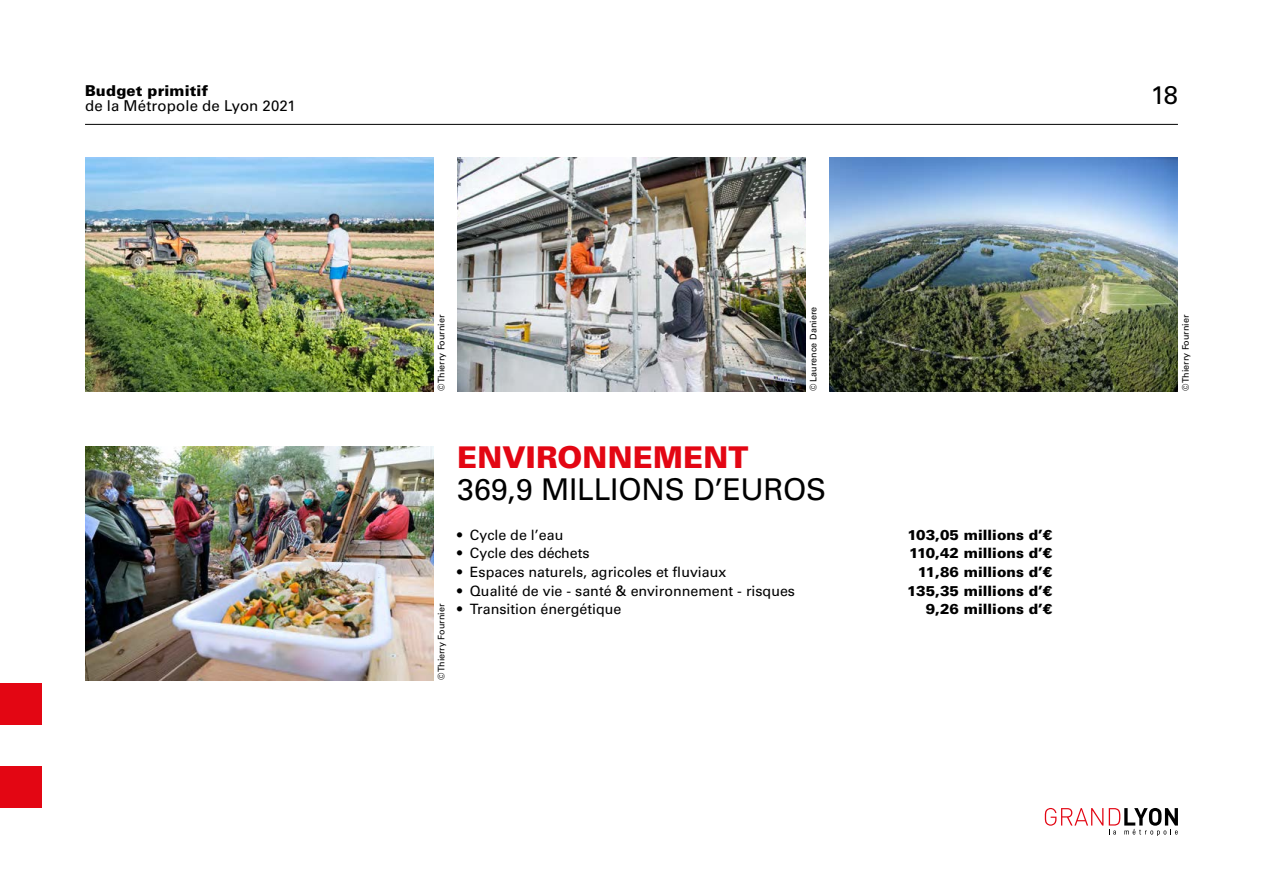
<style>
.page{position:relative;width:1263px;height:893px;background:#fff}
.page>*{position:absolute;margin:0;border:0;box-sizing:border-box;transform-origin:0 0}
.t1{font:30px "Univers LT Std";letter-spacing:-.01em;color:#000}
.t2{font:900 30px "Univers LT Std";letter-spacing:.005em;color:#e30613}
.t3{font:25.5px "Univers LT Std";color:#000}
.t4{font:15px "Univers LT Std";letter-spacing:.005em;color:#000}
.t5{font:900 15px "Univers LT Std";letter-spacing:.01em;color:#000}
.t6{font:14.25px "Univers LT Std";color:#000}
.t7{font:900 14.25px "Univers LT Std";color:#000}
.crédit{font:9px "Univers LT Std";color:#000}
</style>
<div class="page">
<div style="left:0;top:683px;width:41px;height:42px;background:#e30613"></div>
<div style="left:0;top:767px;width:41px;height:41px;background:#e30613"></div>
<svg style="left:1045px;top:808px;width:58px;height:18px"></svg>
<svg style="left:1109px;top:808px;width:69px;height:28px"></svg>
<hr style="left:85px;top:124px;width:1093px;height:1px;background:#000">
<img style="left:85px;top:157px;width:349px;height:234px">
<img style="left:457px;top:157px;width:349px;height:234px">
<img style="left:829px;top:157px;width:349px;height:234px">
<img style="left:85px;top:446px;width:349px;height:234px">
<p class="t5" style="left:85px;top:81px;width:125px">Budget primitif</p>
<p class="t4" style="left:85px;top:97px;width:212px">de la Métropole de Lyon 2021</p>
<p class="t3" style="left:1151px;top:79px;width:29px">18</p>
<p class="crédit" style="left:436px;top:391px;width:78px;rotate:-90deg">© Thierry Fournier</p>
<p class="crédit" style="left:808px;top:391px;width:86px;rotate:-90deg">© Laurence Daniere</p>
<p class="crédit" style="left:1180px;top:391px;width:78px;rotate:-90deg">© Thierry Fournier</p>
<p class="crédit" style="left:436px;top:680px;width:78px;rotate:-90deg">© Thierry Fournier</p>
<p class="t2" style="left:457px;top:439px;width:293px">ENVIRONNEMENT</p>
<p class="t1" style="left:457px;top:471px;width:370px">369,9 MILLIONS D’EUROS</p>
<p class="t6" style="left:457px;top:526px;width:108px">• Cycle de l’eau</p>
<p class="t7" style="left:907px;top:526px;width:146px">103,05 millions d’€</p>
<p class="t6" style="left:457px;top:545px;width:134px">• Cycle des déchets</p>
<p class="t7" style="left:909px;top:544px;width:145px">110,42 millions d’€</p>
<p class="t6" style="left:457px;top:564px;width:271px">• Espaces naturels, agricoles et fluviaux</p>
<p class="t7" style="left:918px;top:563px;width:136px">11,86 millions d’€</p>
<p class="t6" style="left:457px;top:582px;width:339px">• Qualité de vie - santé &amp; environnement - risques</p>
<p class="t7" style="left:907px;top:582px;width:147px">135,35 millions d’€</p>
<p class="t6" style="left:457px;top:601px;width:166px">• Transition énergétique</p>
<p class="t7" style="left:926px;top:600px;width:128px">9,26 millions d’€</p>
</div>
